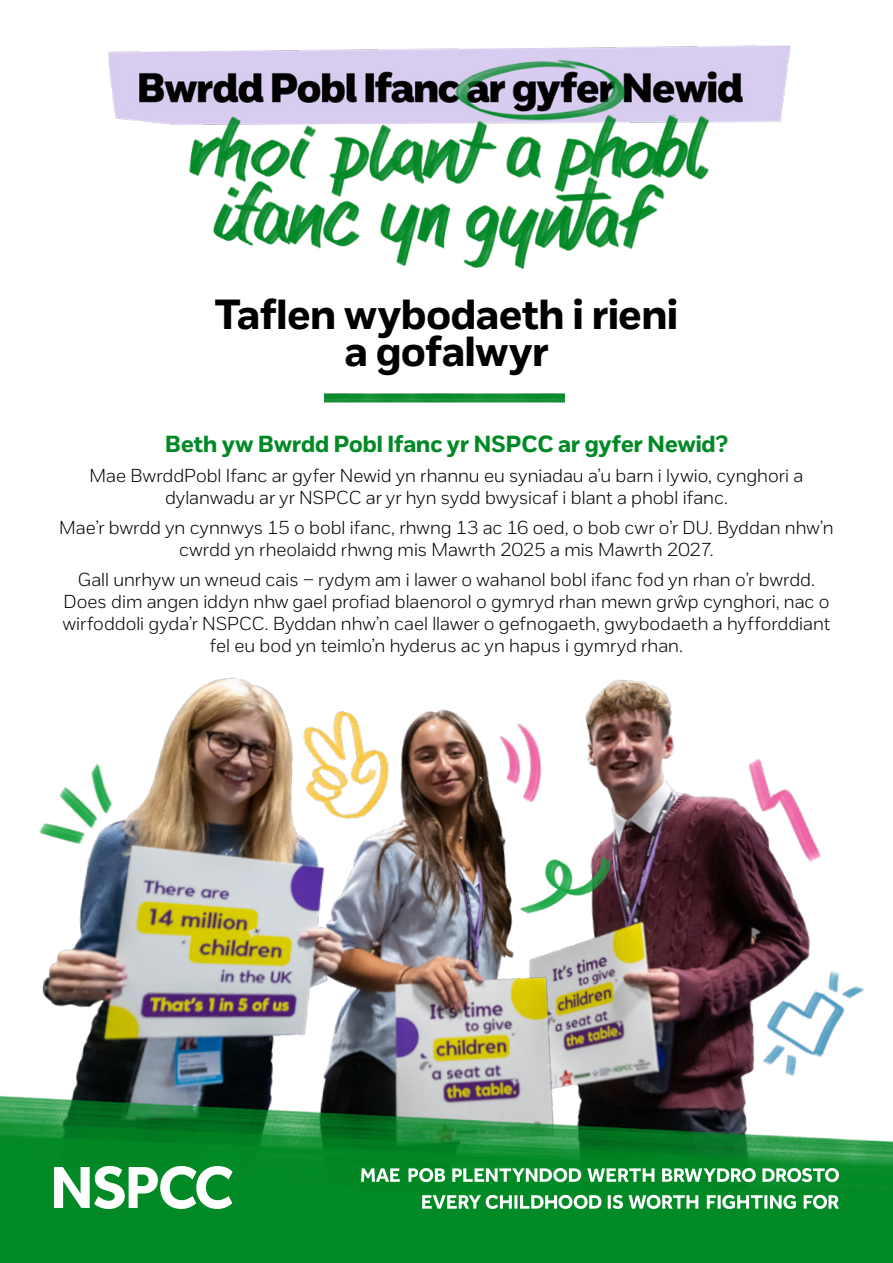
<style>
.page{position:relative;width:893px;height:1263px;background:#fff}
.page>*{position:absolute;margin:0;border:0;box-sizing:border-box;transform-origin:0 0}
.t1{font:700 42px/37.5px "NSPCC";color:#000;text-align:center}
.Headings{font:700 23.25px "NSPCC";letter-spacing:.005em;color:#018926}
.Body{font:300 18.75px/21.8px "NSPCC";color:#000;text-align:center}
</style>
<div class="page">
<img style="left:597px;top:679px;width:213px;height:323px">
<img style="left:42px;top:678px;width:555px;height:324px">
<img style="left:285px;top:694px;width:122px;height:139px">
<img style="left:718px;top:749px;width:103px;height:119px">
<img style="left:747px;top:963px;width:117px;height:39px">
<img style="left:490px;top:717px;width:57px;height:89px">
<img style="left:0;top:1002px;width:893px;height:261px">
<svg style="left:54px;top:1166px;width:179px;height:43px"></svg>
<img style="left:108px;top:45px;width:683px;height:77px">
<img style="left:141px;top:115px;width:611px;height:155px">
<img style="left:325px;top:393px;width:240px;height:10px">
<img style="left:39px;top:751px;width:92px;height:111px">
<img style="left:519px;top:852px;width:93px;height:64px">
<svg style="left:422px;top:1195px;width:417px;height:14px"></svg>
<svg style="left:361px;top:1168px;width:39px;height:14px"></svg>
<svg style="left:408px;top:1168px;width:37px;height:14px"></svg>
<svg style="left:452px;top:1168px;width:129px;height:14px"></svg>
<svg style="left:587px;top:1168px;width:67px;height:14px"></svg>
<svg style="left:662px;top:1168px;width:94px;height:14px"></svg>
<svg style="left:762px;top:1168px;width:77px;height:14px"></svg>
<p class="t1" style="left:215px;top:295px;width:464px">Taflen wybodaeth i rieni a gofalwyr</p>
<p class="Headings" style="left:165px;top:430px;width:564px">Beth yw Bwrdd Pobl Ifanc yr NSPCC ar gyfer Newid?</p>
<p class="Body" style="left:90px;top:465px;width:715px">Mae BwrddPobl Ifanc ar gyfer Newid yn rhannu eu syniadau a’u barn i lywio, cynghori a dylanwadu ar yr NSPCC ar yr hyn sydd bwysicaf i blant a phobl ifanc.</p>
<p class="Body" style="left:59px;top:517px;width:776px">Mae’r bwrdd yn cynnwys 15 o bobl ifanc, rhwng 13 ac 16 oed, o bob cwr o’r DU. Byddan nhw’n cwrdd yn rheolaidd rhwng mis Mawrth 2025 a mis Mawrth 2027.</p>
<p class="Body" style="left:63px;top:569px;width:769px">Gall unrhyw un wneud cais – rydym am i lawer o wahanol bobl ifanc fod yn rhan o’r bwrdd.<br>Does dim angen iddyn nhw gael profiad blaenorol o gymryd rhan mewn grŵp cynghori, nac o wirfoddoli gyda’r NSPCC. Byddan nhw’n cael llawer o gefnogaeth, gwybodaeth a hyfforddiant fel eu bod yn teimlo’n hyderus ac yn hapus i gymryd rhan.</p>
</div>
